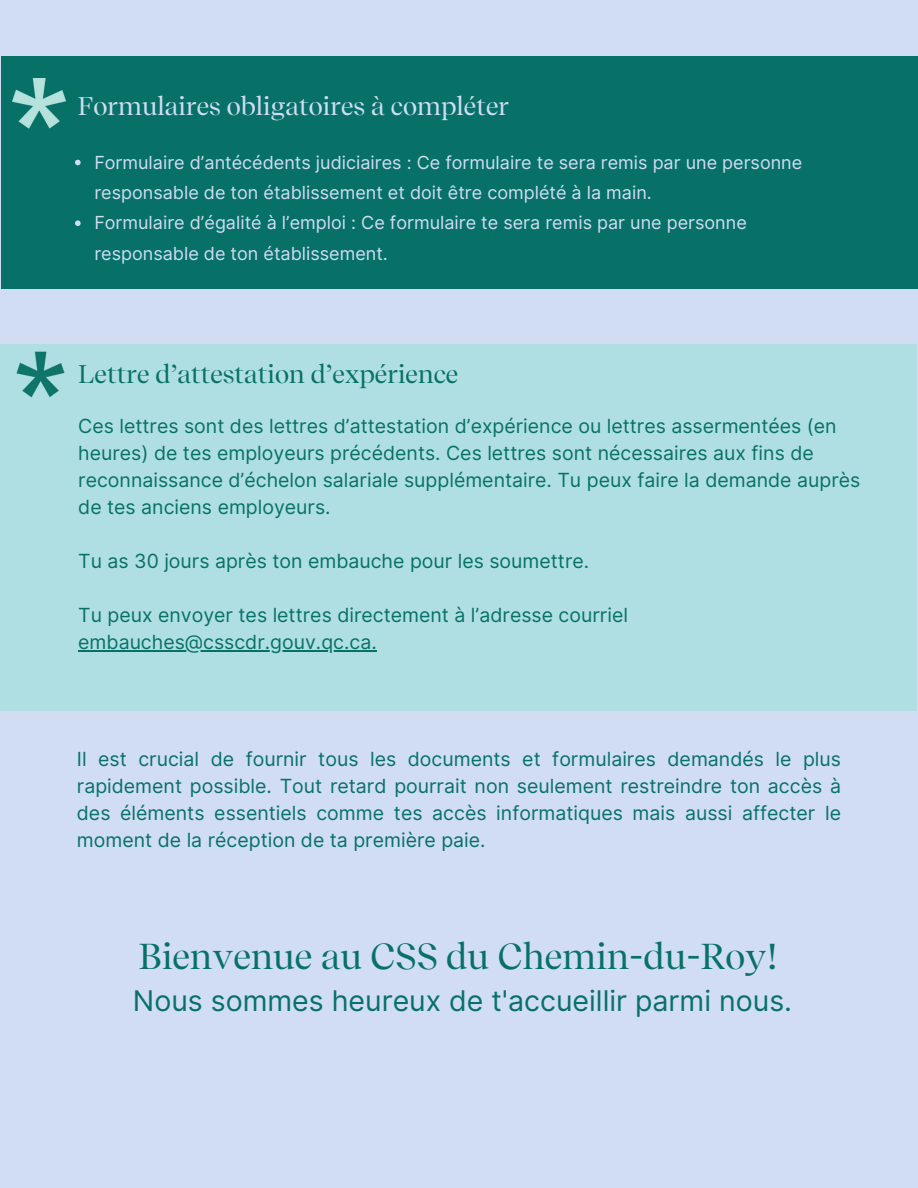
<style>
.page{position:relative;width:918px;height:1188px;background:#d0ddf3}
.page>*{position:absolute;margin:0;border:0;box-sizing:border-box;transform-origin:0 0}
.t1{font:36px "Recife Display";color:#077167}
.t2{font:28.5px "Inter";color:#077167}
.t3{font:25.5px "Recife Display";color:#d0ddf3}
.t4{font:25.5px "Recife Display";color:#077167}
.t5{font:19.5px/27px "Inter";color:#077167}
.t6{font:18px/30.3px "Inter";color:#d0ddf3}
</style>
<div class="page">
<div style="left:1px;top:57px;width:917px;height:232px;background:#077167"></div>
<img style="left:12px;top:79px;width:54px;height:49px">
<svg style="left:75px;top:160px;width:6px;height:5px"></svg>
<svg style="left:75px;top:220px;width:6px;height:6px"></svg>
<div style="left:0;top:344px;width:917px;height:366px;background:#afdfe3"></div>
<hr style="left:78px;top:651px;width:299px;height:1px;background:#077167">
<img style="left:16px;top:351px;width:49px;height:47px">
<h3 class="t3" style="left:78px;top:90px;width:433px">Formulaires obligatoires à compléter</h3>
<p class="t6" style="left:94px;top:147px;width:709px">Formulaire d’antécédents judiciaires : Ce formulaire te sera remis par une personne responsable de ton établissement et doit être complété à la main.<br>Formulaire d’égalité à l’emploi : Ce formulaire te sera remis par une personne responsable de ton établissement.</p>
<h3 class="t4" style="left:78px;top:359px;width:382px">Lettre d’attestation d’expérience</h3>
<p class="t5" style="left:78px;top:413px;width:784px">Ces lettres sont des lettres d’attestation d’expérience ou lettres assermentées (en heures) de tes employeurs précédents. Ces lettres sont nécessaires aux fins de reconnaissance d’échelon salariale supplémentaire. Tu peux faire la demande auprès de tes anciens employeurs.</p>
<p class="t5" style="left:78px;top:548px;width:512px">Tu as 30 jours après ton embauche pour les soumettre.</p>
<p class="t5" style="left:78px;top:602px;width:551px">Tu peux envoyer tes lettres directement à l’adresse courriel embauches@csscdr.gouv.qc.ca.</p>
<p class="t5" style="left:77px;top:746px;width:766px;text-align:justify">Il est crucial de fournir tous les documents et formulaires demandés le plus rapidement possible. Tout retard pourrait non seulement restreindre ton accès à des éléments essentiels comme tes accès informatiques mais aussi affecter le moment de la réception de ta première paie.</p>
<h1 class="t1" style="left:139px;top:934px;width:641px">Bienvenue au CSS du Chemin-du-Roy!</h1>
<h2 class="t2" style="left:133px;top:983px;width:661px">Nous sommes heureux de t'accueillir parmi nous.</h2>
</div>
